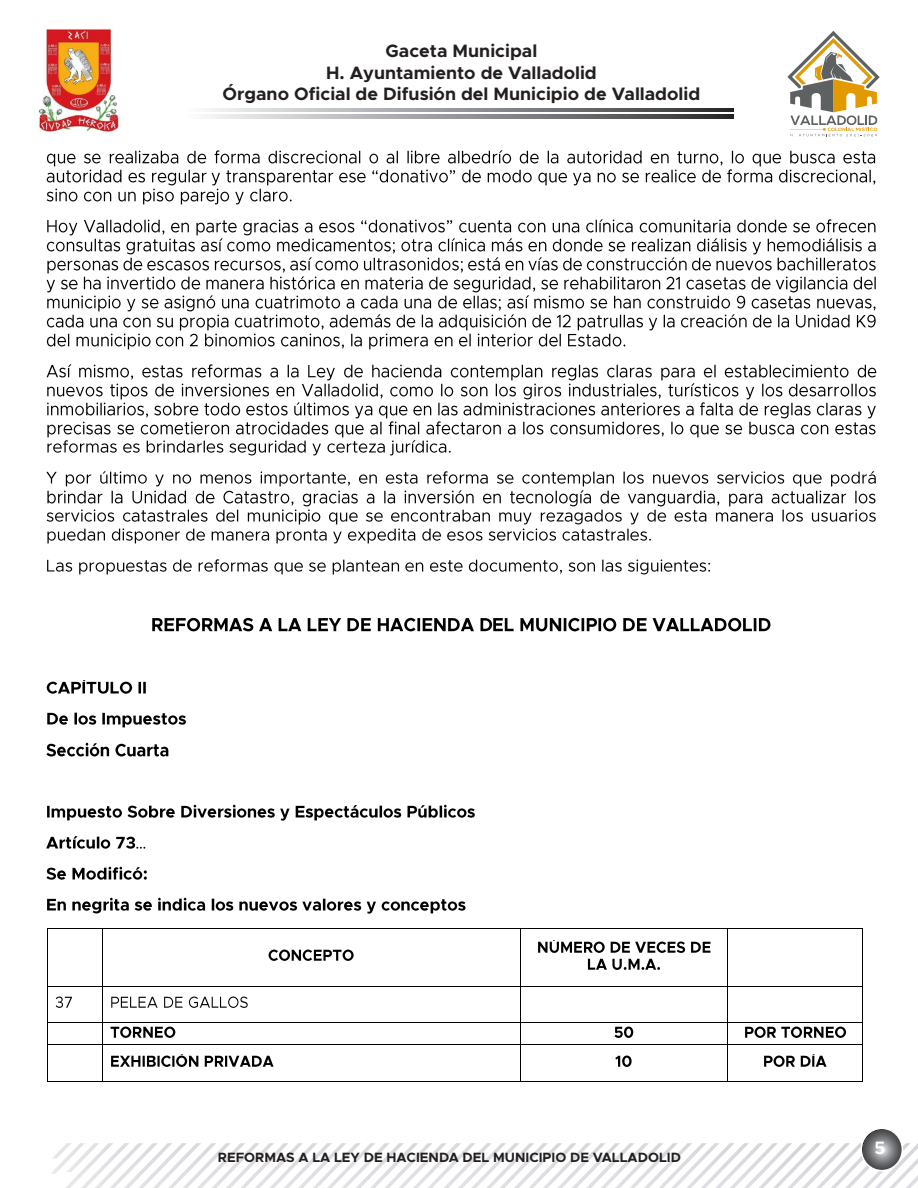
<style>
.page{position:relative;width:918px;height:1188px;background:#fff}
.page>*{position:absolute;margin:0;border:0;box-sizing:border-box;transform-origin:0 0}
.t1{font:700 18px/21.6px "Metropolis";color:#231f20;text-align:center}
.t2{font:600 18px "Metropolis";color:#fff}
.t3{font:700 13.5px "Metropolis";color:#231f20}
</style>
<div class="page">
<img style="left:911px;top:1143px;width:7px;height:44px">
<img style="left:893px;top:1143px;width:18px;height:45px">
<img style="left:879px;top:1169px;width:14px;height:19px">
<img style="left:865px;top:1165px;width:14px;height:23px">
<img style="left:850px;top:1143px;width:15px;height:45px">
<img style="left:821px;top:1143px;width:29px;height:45px">
<img style="left:763px;top:1143px;width:58px;height:45px">
<img style="left:749px;top:1143px;width:14px;height:45px">
<img style="left:735px;top:1143px;width:14px;height:45px">
<img style="left:720px;top:1143px;width:15px;height:45px">
<img style="left:707px;top:1143px;width:13px;height:45px">
<img style="left:692px;top:1143px;width:15px;height:45px">
<img style="left:678px;top:1143px;width:14px;height:45px">
<img style="left:649px;top:1143px;width:29px;height:45px">
<img style="left:635px;top:1143px;width:14px;height:45px">
<img style="left:620px;top:1143px;width:15px;height:45px">
<img style="left:606px;top:1143px;width:14px;height:45px">
<img style="left:591px;top:1143px;width:15px;height:45px">
<img style="left:577px;top:1143px;width:14px;height:45px">
<img style="left:562px;top:1143px;width:15px;height:45px">
<img style="left:548px;top:1143px;width:14px;height:45px">
<img style="left:534px;top:1143px;width:14px;height:45px">
<img style="left:519px;top:1143px;width:15px;height:45px">
<img style="left:506px;top:1143px;width:13px;height:45px">
<img style="left:492px;top:1143px;width:14px;height:45px">
<img style="left:476px;top:1143px;width:16px;height:45px">
<img style="left:461px;top:1143px;width:15px;height:45px">
<img style="left:447px;top:1143px;width:14px;height:45px">
<img style="left:433px;top:1143px;width:14px;height:45px">
<img style="left:418px;top:1143px;width:15px;height:45px">
<img style="left:404px;top:1143px;width:14px;height:45px">
<img style="left:390px;top:1143px;width:14px;height:45px">
<img style="left:375px;top:1143px;width:15px;height:45px">
<img style="left:361px;top:1143px;width:14px;height:45px">
<img style="left:346px;top:1143px;width:15px;height:45px">
<img style="left:317px;top:1143px;width:29px;height:45px">
<img style="left:303px;top:1143px;width:14px;height:45px">
<img style="left:289px;top:1143px;width:14px;height:45px">
<img style="left:274px;top:1143px;width:15px;height:45px">
<img style="left:260px;top:1143px;width:14px;height:45px">
<img style="left:245px;top:1143px;width:15px;height:45px">
<img style="left:231px;top:1143px;width:14px;height:45px">
<img style="left:216px;top:1143px;width:15px;height:45px">
<img style="left:201px;top:1143px;width:15px;height:45px">
<img style="left:187px;top:1143px;width:14px;height:45px">
<img style="left:172px;top:1143px;width:15px;height:45px">
<img style="left:158px;top:1143px;width:14px;height:45px">
<img style="left:143px;top:1143px;width:15px;height:45px">
<img style="left:129px;top:1143px;width:14px;height:45px">
<img style="left:113px;top:1143px;width:16px;height:45px">
<img style="left:66px;top:1143px;width:47px;height:45px">
<img style="left:85px;top:1143px;width:14px;height:29px">
<img style="left:51px;top:1143px;width:34px;height:31px">
<img style="left:52px;top:1143px;width:20px;height:15px">
<img style="left:36px;top:29px;width:83px;height:105px">
<svg style="left:207px;top:108px;width:527px;height:4px;background:#8f9093"></svg>
<svg style="left:207px;top:114px;width:527px;height:4px;background:#8f9093"></svg>
<svg style="left:861px;top:1128px;width:41px;height:43px"></svg>
<div style="left:861px;top:1128px;width:42px;height:43px;border:2px solid #fff;border-radius:50%"></div>
<svg style="left:787px;top:31px;width:93px;height:106px"></svg>
<img style="left:47px;top:150px;width:829px;height:16px">
<img style="left:47px;top:169px;width:165px;height:16px">
<img style="left:212px;top:169px;width:664px;height:16px">
<img style="left:47px;top:188px;width:245px;height:16px">
<img style="left:47px;top:219px;width:829px;height:16px">
<img style="left:47px;top:238px;width:276px;height:16px">
<img style="left:323px;top:238px;width:553px;height:16px">
<img style="left:47px;top:257px;width:829px;height:16px">
<img style="left:47px;top:276px;width:595px;height:16px">
<img style="left:642px;top:276px;width:234px;height:16px">
<img style="left:47px;top:295px;width:829px;height:16px">
<img style="left:47px;top:314px;width:829px;height:16px">
<img style="left:47px;top:333px;width:109px;height:16px">
<img style="left:156px;top:333px;width:470px;height:16px">
<img style="left:47px;top:364px;width:830px;height:16px">
<img style="left:47px;top:383px;width:742px;height:16px">
<img style="left:789px;top:383px;width:87px;height:14px">
<img style="left:47px;top:402px;width:829px;height:16px">
<img style="left:47px;top:421px;width:829px;height:16px">
<img style="left:47px;top:440px;width:241px;height:16px">
<img style="left:288px;top:440px;width:163px;height:16px">
<img style="left:47px;top:471px;width:829px;height:16px">
<img style="left:47px;top:490px;width:829px;height:16px">
<img style="left:47px;top:509px;width:261px;height:16px">
<img style="left:308px;top:509px;width:568px;height:16px">
<img style="left:47px;top:528px;width:604px;height:16px">
<img style="left:47px;top:559px;width:664px;height:16px">
<img style="left:152px;top:617px;width:340px;height:15px">
<img style="left:492px;top:617px;width:279px;height:15px">
<img style="left:47px;top:680px;width:99px;height:14px">
<img style="left:47px;top:712px;width:139px;height:16px">
<img style="left:47px;top:743px;width:122px;height:14px">
<img style="left:47px;top:804px;width:428px;height:17px">
<img style="left:47px;top:836px;width:89px;height:13px">
<img style="left:136px;top:846px;width:10px;height:3px">
<img style="left:47px;top:866px;width:100px;height:14px">
<img style="left:47px;top:897px;width:419px;height:17px">
<img style="left:268px;top:949px;width:86px;height:12px">
<img style="left:538px;top:940px;width:173px;height:13px">
<img style="left:588px;top:958px;width:72px;height:12px">
<hr style="left:47px;top:928px;width:55px;height:1px;background:#000">
<hr style="left:103px;top:928px;width:417px;height:1px;background:#000">
<hr style="left:520px;top:928px;width:207px;height:1px;background:#000">
<hr style="left:728px;top:928px;width:134px;height:1px;background:#000">
<hr style="left:47px;top:929px;width:1px;height:57px;background:#000">
<hr style="left:102px;top:929px;width:1px;height:57px;background:#000">
<hr style="left:520px;top:929px;width:1px;height:57px;background:#000">
<hr style="left:727px;top:929px;width:1px;height:57px;background:#000">
<hr style="left:862px;top:929px;width:1px;height:57px;background:#000">
<img style="left:55px;top:996px;width:17px;height:12px">
<img style="left:111px;top:996px;width:137px;height:12px">
<hr style="left:47px;top:986px;width:55px;height:1px;background:#000">
<hr style="left:103px;top:986px;width:417px;height:1px;background:#000">
<hr style="left:520px;top:986px;width:207px;height:1px;background:#000">
<hr style="left:728px;top:986px;width:134px;height:1px;background:#000">
<hr style="left:47px;top:986px;width:1px;height:37px;background:#000">
<hr style="left:102px;top:986px;width:1px;height:37px;background:#000">
<hr style="left:520px;top:986px;width:1px;height:37px;background:#000">
<hr style="left:727px;top:986px;width:1px;height:37px;background:#000">
<hr style="left:862px;top:986px;width:1px;height:37px;background:#000">
<img style="left:110px;top:1026px;width:66px;height:12px">
<img style="left:614px;top:1026px;width:20px;height:12px">
<img style="left:745px;top:1026px;width:102px;height:12px">
<hr style="left:47px;top:1023px;width:55px;height:1px;background:#000">
<hr style="left:103px;top:1023px;width:417px;height:1px;background:#000">
<hr style="left:520px;top:1023px;width:207px;height:1px;background:#000">
<hr style="left:728px;top:1023px;width:134px;height:1px;background:#000">
<img style="left:111px;top:1054px;width:163px;height:13px">
<img style="left:615px;top:1055px;width:17px;height:12px">
<img style="left:764px;top:1054px;width:63px;height:13px">
<svg style="left:47px;top:1024px;width:1px;height:20px"></svg>
<hr style="left:47px;top:1044px;width:55px;height:1px;background:#000">
<svg style="left:102px;top:1023px;width:1px;height:22px"></svg>
<hr style="left:103px;top:1044px;width:417px;height:1px;background:#000">
<svg style="left:520px;top:1024px;width:1px;height:20px"></svg>
<hr style="left:520px;top:1044px;width:207px;height:1px;background:#000">
<svg style="left:727px;top:1023px;width:1px;height:22px"></svg>
<hr style="left:728px;top:1044px;width:134px;height:1px;background:#000">
<svg style="left:862px;top:1023px;width:1px;height:22px"></svg>
<hr style="left:47px;top:1045px;width:1px;height:36px;background:#000">
<hr style="left:47px;top:1081px;width:55px;height:1px;background:#000">
<hr style="left:102px;top:1045px;width:1px;height:36px;background:#000">
<hr style="left:103px;top:1081px;width:417px;height:1px;background:#000">
<hr style="left:520px;top:1045px;width:1px;height:36px;background:#000">
<hr style="left:520px;top:1081px;width:207px;height:1px;background:#000">
<hr style="left:727px;top:1045px;width:1px;height:36px;background:#000">
<hr style="left:728px;top:1081px;width:134px;height:1px;background:#000">
<hr style="left:862px;top:1045px;width:1px;height:36px;background:#000">
<p class="t1" style="left:223px;top:40px;width:479px">Gaceta Municipal<br>H. Ayuntamiento de Valladolid<br>Órgano Oficial de Difusión del Municipio de Valladolid</p>
<p class="t3" style="left:218px;top:1149px;width:465px">REFORMAS A LA LEY DE HACIENDA DEL MUNICIPIO DE VALLADOLID</p>
<p class="t2" style="left:874px;top:1136px;width:12px">5</p>
</div>
